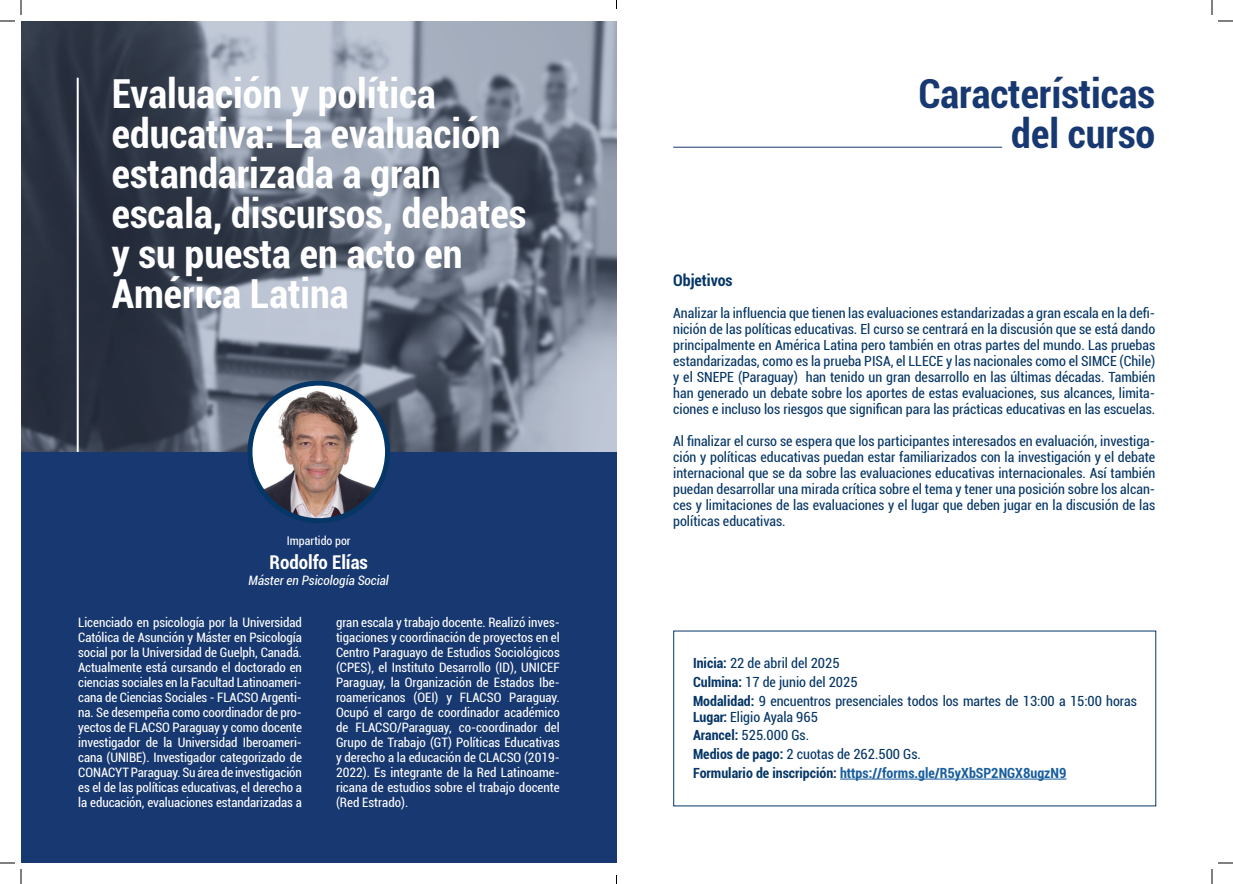
<style>
.page{position:relative;width:1233px;height:884px;background:#fff}
.page>*{position:absolute;margin:0;border:0;box-sizing:border-box;transform-origin:0 0}
.t1{font:700 condensed 40px/40px "Roboto";color:#fff}
.t2{font:700 condensed 40px/40px "Roboto";color:#173870;text-align:right}
.t3{font:700 condensed 19px "Roboto";color:#fff}
.t4{font:700 condensed 16px "Roboto";color:#053666}
.t5{font:condensed 14px/16px "Roboto";color:#053666;text-align:justify}
.t6{font:700 condensed 14px "Roboto";color:#175d9e}
.t7{font:condensed 13px/15px "Roboto";letter-spacing:-.005em;color:#fff;text-align:justify}
.t8{font:italic condensed 13px "Roboto";color:#fff}
.t9{font:condensed 12px "Roboto";color:#fff}
.s1{font-weight:700}
.s2{color:#053666}
</style>
<div class="page">
<div style="left:21px;top:21px;width:595px;height:842px;background:#173870"></div>
<img style="left:21px;top:21px;width:595px;height:431px">
<svg style="left:250px;top:383px;width:137px;height:138px"></svg>
<img style="left:262px;top:383px;width:113px;height:138px">
<div style="left:247px;top:381px;width:143px;height:142px;border:5px solid #053666;border-radius:50%"></div>
<hr style="left:673px;top:147px;width:329px;height:1px;background:#173870">
<hr style="left:77px;top:78px;width:2px;height:374px;background:#fff">
<hr style="left:840px;top:779px;width:226px;height:1px;background:#175d9e">
<svg style="left:1218px;top:20px;width:15px;height:2px"></svg>
<svg style="left:1218px;top:862px;width:15px;height:2px"></svg>
<svg style="left:0;top:0;width:22px;height:22px"></svg>
<svg style="left:0;top:862px;width:22px;height:22px"></svg>
<svg style="left:1211px;top:0;width:1px;height:15px"></svg>
<svg style="left:1211px;top:869px;width:1px;height:15px"></svg>
<p class="t1" style="left:112px;top:72px;width:416px">Evaluación y política educativa: La evaluación estandarizada a gran escala, discursos, debates y su puesta en acto en<br>América Latina</p>
<p class="t9" style="left:287px;top:532px;width:65px">Impartido por</p>
<p class="t3" style="left:269px;top:549px;width:100px">Rodolfo Elías</p>
<p class="t8" style="left:248px;top:571px;width:142px">Máster en Psicología Social</p>
<p class="t7" style="left:78px;top:614px;width:225px">Licenciado en psicología por la Universidad Católica de Asunción y Máster en Psicología social por la Universidad de Guelph, Canadá.<br>Actualmente está cursando el doctorado en ciencias sociales en la Facultad Latinoameri&shy;cana de Ciencias Sociales - FLACSO Argenti&shy;na. Se desempeña como coordinador de pro&shy;yectos de FLACSO Paraguay y como docente investigador de la Universidad Iberoameri&shy;cana (UNIBE). Investigador categorizado de CONACYT Paraguay. Su área de investigación es el de las políticas educativas, el derecho a la educación, evaluaciones estandarizadas a</p>
<p class="t7" style="left:336px;top:614px;width:225px">gran escala y trabajo docente. Realizó inves&shy;tigaciones y coordinación de proyectos en el Centro Paraguayo de Estudios Sociológicos (CPES), el Instituto Desarrollo (ID), UNICEF Paraguay, la Organización de Estados Ibe&shy;roamericanos (OEI) y FLACSO Paraguay.<br>Ocupó el cargo de coordinador académico de FLACSO/Paraguay, co-coordinador del Grupo de Trabajo (GT) Políticas Educativas y derecho a la educación de CLACSO (2019- 2022). Es integrante de la Red Latinoame&shy;ricana de estudios sobre el trabajo docente (Red Estrado).</p>
<p class="t2" style="left:918px;top:72px;width:238px">Características del curso</p>
<p class="t4" style="left:673px;top:269px;width:61px">Objetivos</p>
<p class="t5" style="left:673px;top:304px;width:483px">Analizar la influencia que tienen las evaluaciones estandarizadas a gran escala en la defi&shy;nición de las políticas educativas. El curso se centrará en la discusión que se está dando principalmente en América Latina pero también en otras partes del mundo. Las pruebas estandarizadas, como es la prueba PISA, el LLECE y las nacionales como el SIMCE (Chile) y el SNEPE (Paraguay) han tenido un gran desarrollo en las últimas décadas. También han generado un debate sobre los aportes de estas evaluaciones, sus alcances, limita&shy;ciones e incluso los riesgos que significan para las prácticas educativas en las escuelas.</p>
<p class="t5" style="left:673px;top:432px;width:483px">Al finalizar el curso se espera que los participantes interesados en evaluación, investiga&shy;ción y políticas educativas puedan estar familiarizados con la investigación y el debate internacional que se da sobre las evaluaciones educativas internacionales. Así también puedan desarrollar una mirada crítica sobre el tema y tener una posición sobre los alcan&shy;ces y limitaciones de las evaluaciones y el lugar que deben jugar en la discusión de las políticas educativas.</p>
<p class="t5" style="left:693px;top:654px;width:148px"><span class="s1">Inicia:</span> 22 de abril del 2025</p>
<p class="t5" style="left:693px;top:673px;width:166px"><span class="s1">Culmina:</span> 17 de junio del 2025</p>
<p class="t5" style="left:693px;top:692px;width:445px"><span class="s1">Modalidad:</span> 9 encuentros presenciales todos los martes de 13:00 a 15:00 horas<br><span class="s1">Lugar:</span> Eligio Ayala 965</p>
<p class="t5" style="left:693px;top:727px;width:118px"><span class="s1">Arancel:</span> 525.000 Gs.</p>
<p class="t5" style="left:693px;top:746px;width:229px"><span class="s1">Medios de pago:</span> 2 cuotas de 262.500 Gs.</p>
<p class="t6" style="left:693px;top:763px;width:375px"><span class="s2">Formulario de inscripción:</span> https://forms.gle/R5yXbSP2NGX8ugzN9</p>
</div>
